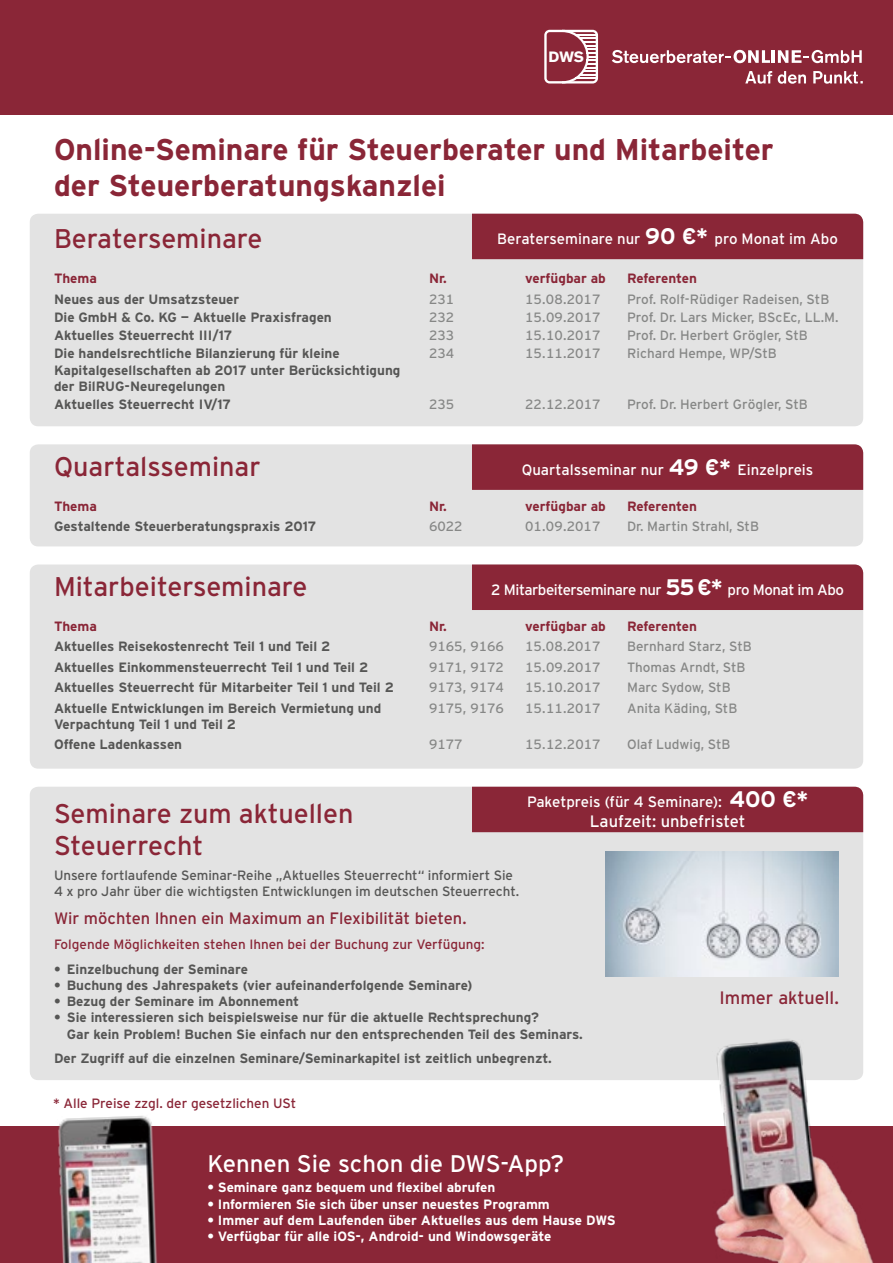
<style>
.page{position:relative;width:893px;height:1263px;background:#fff}
.page>*{position:absolute;margin:0;border:0;box-sizing:border-box;transform-origin:0 0}
.t1{font:700 30px/36px "Interstate";color:#8a2637}
.t2{font:27px "Interstate";color:#8a2637}
.t3{font:24px "Interstate";color:#fff}
.t4{font:18px "Interstate";color:#8a2637}
.t5{font:16.5px "Interstate";color:#8a2637}
.t6{font:16.5px "Interstate";color:#fff}
.t7{font:15px "Interstate";color:#fff}
.t8{font:15px "Interstate";letter-spacing:-.03em;color:#fff}
.t9{font:700 14.85px "Akzidenz Grotesk BE";color:#fff}
.t10{font:700 13.5px/16.2px "Interstate";color:#565655}
.t11{font:13.5px "Interstate";color:#868786}
.t12{font:700 13.5px "Interstate";color:#fff}
.t13{font:13.5px "Interstate Tab";color:#868786}
.t14{font:13.5px/16.2px "Interstate";letter-spacing:-.005em;color:#565655}
.t15{font:13.5px "Interstate";color:#8a2637}
.t16{font:700 13.5px "Interstate";color:#8a2637}
.s1{font-weight:700;font-size:22.5px}
</style>
<div class="page">
<div style="left:0;top:0;width:893px;height:115px;background:#8a2637"></div>
<svg style="left:612px;top:50px;width:158px;height:13px"></svg>
<hr style="left:771px;top:50px;width:4px;height:13px;background:#fff">
<svg style="left:778px;top:50px;width:84px;height:13px"></svg>
<svg style="left:544px;top:30px;width:54px;height:54px"></svg>
<svg style="left:745px;top:71px;width:118px;height:13px"></svg>
<div style="left:0;top:1127px;width:893px;height:136px;background:#8a2637"></div>
<img style="left:26px;top:1116px;width:150px;height:147px">
<div style="left:30px;top:214px;width:833px;height:212px;background:#e3e3e3;border-radius:9px"></div>
<div style="left:472px;top:214px;width:391px;height:45px;background:#8a2637"></div>
<div style="left:30px;top:564px;width:833px;height:205px;background:#e3e3e3;border-radius:9px"></div>
<div style="left:472px;top:564px;width:391px;height:46px;background:#8a2637"></div>
<div style="left:30px;top:444px;width:833px;height:102px;background:#e3e3e3;border-radius:9px"></div>
<div style="left:472px;top:444px;width:391px;height:46px;background:#8a2637"></div>
<div style="left:30px;top:787px;width:833px;height:293px;background:#e3e3e3;border-radius:9px"></div>
<div style="left:472px;top:787px;width:391px;height:45px;background:#8a2637"></div>
<img style="left:605px;top:851px;width:234px;height:126px">
<img style="left:693px;top:1039px;width:200px;height:224px">
<p class="t9" style="left:549px;top:48px;width:37px">DWS</p>
<h1 class="t1" style="left:54px;top:131px;width:721px">Online-Seminare für Steuerberater und Mitarbeiter der Steuerberatungskanzlei</h1>
<h2 class="t2" style="left:54px;top:222px;width:210px">Beraterseminare</h2>
<p class="t7" style="left:497px;top:230px;width:342px">Beraterseminare nur <span class="s1">90 €*</span> pro Monat im Abo</p>
<p class="t16" style="left:54px;top:270px;width:44px">Thema</p>
<p class="t16" style="left:429px;top:270px;width:19px">Nr.</p>
<p class="t16" style="left:525px;top:270px;width:82px">verfügbar ab</p>
<p class="t16" style="left:627px;top:270px;width:71px">Referenten</p>
<p class="t10" style="left:54px;top:291px;width:187px">Neues aus der Umsatzsteuer</p>
<p class="t13" style="left:429px;top:291px;width:27px">231</p>
<p class="t13" style="left:525px;top:291px;width:77px">15.08.2017</p>
<p class="t11" style="left:627px;top:291px;width:204px">Prof. Rolf-Rüdiger Radeisen, StB</p>
<p class="t10" style="left:54px;top:309px;width:279px">Die GmbH &amp; Co. KG — Aktuelle Praxisfragen</p>
<p class="t13" style="left:429px;top:309px;width:27px">232</p>
<p class="t13" style="left:525px;top:309px;width:77px">15.09.2017</p>
<p class="t11" style="left:627px;top:309px;width:213px">Prof. Dr. Lars Micker, BScEc, LL.M.</p>
<p class="t10" style="left:54px;top:327px;width:180px">Aktuelles Steuerrecht III/17</p>
<p class="t13" style="left:429px;top:328px;width:27px">233</p>
<p class="t13" style="left:525px;top:328px;width:77px">15.10.2017</p>
<p class="t11" style="left:627px;top:327px;width:182px">Prof. Dr. Herbert Grögler, StB</p>
<p class="t10" style="left:54px;top:345px;width:287px">Die handelsrechtliche Bilanzierung für kleine</p>
<p class="t13" style="left:429px;top:346px;width:27px">234</p>
<p class="t13" style="left:525px;top:346px;width:77px">15.11.2017</p>
<p class="t11" style="left:627px;top:345px;width:151px">Richard Hempe, WP/StB</p>
<p class="t10" style="left:54px;top:362px;width:348px">Kapitalgesellschaften ab 2017 unter Berücksichtigung der BilRUG-Neuregelungen</p>
<p class="t10" style="left:54px;top:396px;width:178px">Aktuelles Steuerrecht IV/17</p>
<p class="t13" style="left:429px;top:397px;width:27px">235</p>
<p class="t13" style="left:525px;top:397px;width:77px">22.12.2017</p>
<p class="t11" style="left:627px;top:396px;width:182px">Prof. Dr. Herbert Grögler, StB</p>
<h2 class="t2" style="left:54px;top:450px;width:208px">Quartalsseminar</h2>
<p class="t7" style="left:522px;top:460px;width:293px">Quartalsseminar nur <span class="s1">49 €*</span> Einzelpreis</p>
<p class="t16" style="left:54px;top:498px;width:44px">Thema</p>
<p class="t16" style="left:429px;top:498px;width:19px">Nr.</p>
<p class="t16" style="left:525px;top:498px;width:82px">verfügbar ab</p>
<p class="t16" style="left:627px;top:498px;width:71px">Referenten</p>
<p class="t10" style="left:54px;top:518px;width:264px">Gestaltende Steuerberatungspraxis 2017</p>
<p class="t13" style="left:429px;top:519px;width:35px">6022</p>
<p class="t13" style="left:525px;top:519px;width:77px">01.09.2017</p>
<p class="t11" style="left:627px;top:518px;width:134px">Dr. Martin Strahl, StB</p>
<h2 class="t2" style="left:54px;top:570px;width:255px">Mitarbeiterseminare</h2>
<p class="t8" style="left:491px;top:581px;width:354px">2 Mitarbeiterseminare nur <span class="s1">55 €*</span> pro Monat im Abo</p>
<p class="t16" style="left:54px;top:618px;width:44px">Thema</p>
<p class="t16" style="left:429px;top:618px;width:19px">Nr.</p>
<p class="t16" style="left:525px;top:618px;width:82px">verfügbar ab</p>
<p class="t16" style="left:627px;top:618px;width:71px">Referenten</p>
<p class="t10" style="left:54px;top:638px;width:278px">Aktuelles Reisekostenrecht Teil 1 und Teil 2</p>
<p class="t13" style="left:429px;top:639px;width:76px">9165, 9166</p>
<p class="t13" style="left:525px;top:639px;width:77px">15.08.2017</p>
<p class="t11" style="left:627px;top:638px;width:126px">Bernhard Starz, StB</p>
<p class="t10" style="left:54px;top:659px;width:316px">Aktuelles Einkommensteuerrecht Teil 1 und Teil 2</p>
<p class="t13" style="left:429px;top:660px;width:76px">9171, 9172</p>
<p class="t13" style="left:525px;top:660px;width:77px">15.09.2017</p>
<p class="t11" style="left:627px;top:659px;width:120px">Thomas Arndt, StB</p>
<p class="t10" style="left:54px;top:679px;width:341px">Aktuelles Steuerrecht für Mitarbeiter Teil 1 und Teil 2</p>
<p class="t13" style="left:429px;top:680px;width:76px">9173, 9174</p>
<p class="t13" style="left:525px;top:680px;width:77px">15.10.2017</p>
<p class="t11" style="left:627px;top:679px;width:105px">Marc Sydow, StB</p>
<p class="t10" style="left:54px;top:700px;width:329px">Aktuelle Entwicklungen im Bereich Vermietung und</p>
<p class="t13" style="left:429px;top:700px;width:76px">9175, 9176</p>
<p class="t13" style="left:525px;top:700px;width:77px">15.11.2017</p>
<p class="t11" style="left:627px;top:700px;width:112px">Anita Käding, StB</p>
<p class="t10" style="left:54px;top:714px;width:183px;line-height:20.4px">Verpachtung Teil 1 und Teil 2<br>Offene Ladenkassen</p>
<p class="t13" style="left:429px;top:737px;width:35px">9177</p>
<p class="t13" style="left:525px;top:737px;width:77px">15.12.2017</p>
<p class="t11" style="left:627px;top:736px;width:105px">Olaf Ludwig, StB</p>
<p class="t7" style="left:527px;top:793px;width:283px">Paketpreis (für 4 Seminare): <span class="s1">400 €*</span></p>
<h2 class="t2" style="left:54px;top:797px;width:301px">Seminare zum aktuellen</h2>
<p class="t6" style="left:590px;top:811px;width:157px">Laufzeit: unbefristet</p>
<h2 class="t2" style="left:54px;top:829px;width:151px">Steuerrecht</h2>
<p class="t14" style="left:54px;top:867px;width:467px">Unsere fortlaufende Seminar-Reihe „Aktuelles Steuerrecht“ informiert Sie<br>4 x pro Jahr über die wichtigsten Entwicklungen im deutschen Steuerrecht.</p>
<p class="t5" style="left:54px;top:909px;width:414px">Wir möchten Ihnen ein Maximum an Flexibilität bieten.</p>
<p class="t15" style="left:54px;top:936px;width:432px">Folgende Möglichkeiten stehen Ihnen bei der Buchung zur Verfügung:</p>
<p class="t10" style="left:54px;top:961px;width:195px">• Einzelbuchung der Seminare</p>
<p class="t10" style="left:54px;top:977px;width:420px">• Buchung des Jahrespakets (vier aufeinanderfolgende Seminare)</p>
<p class="t10" style="left:54px;top:993px;width:247px">• Bezug der Seminare im Abonnement</p>
<p class="t10" style="left:67px;top:1009px;width:518px;text-indent:-13px">• Sie interessieren sich beispielsweise nur für die aktuelle Rechtsprechung?<br>Gar kein Problem! Buchen Sie einfach nur den entsprechenden Teil des Seminars.</p>
<p class="t10" style="left:54px;top:1050px;width:499px">Der Zugriff auf die einzelnen Seminare/Seminarkapitel ist zeitlich unbegrenzt.</p>
<h3 class="t4" style="left:720px;top:986px;width:121px">Immer aktuell.</h3>
<p class="t15" style="left:53px;top:1095px;width:245px">* Alle Preise zzgl. der gesetzlichen USt</p>
<h3 class="t3" style="left:207px;top:1148px;width:358px">Kennen Sie schon die DWS-App?</h3>
<p class="t12" style="left:207px;top:1179px;width:289px">• Seminare ganz bequem und flexibel abrufen</p>
<p class="t12" style="left:207px;top:1195px;width:344px">• Informieren Sie sich über unser neuestes Programm</p>
<p class="t12" style="left:207px;top:1212px;width:410px">• Immer auf dem Laufenden über Aktuelles aus dem Hause DWS</p>
<p class="t12" style="left:207px;top:1228px;width:346px">• Verfügbar für alle iOS-, Android- und Windowsgeräte</p>
</div>
